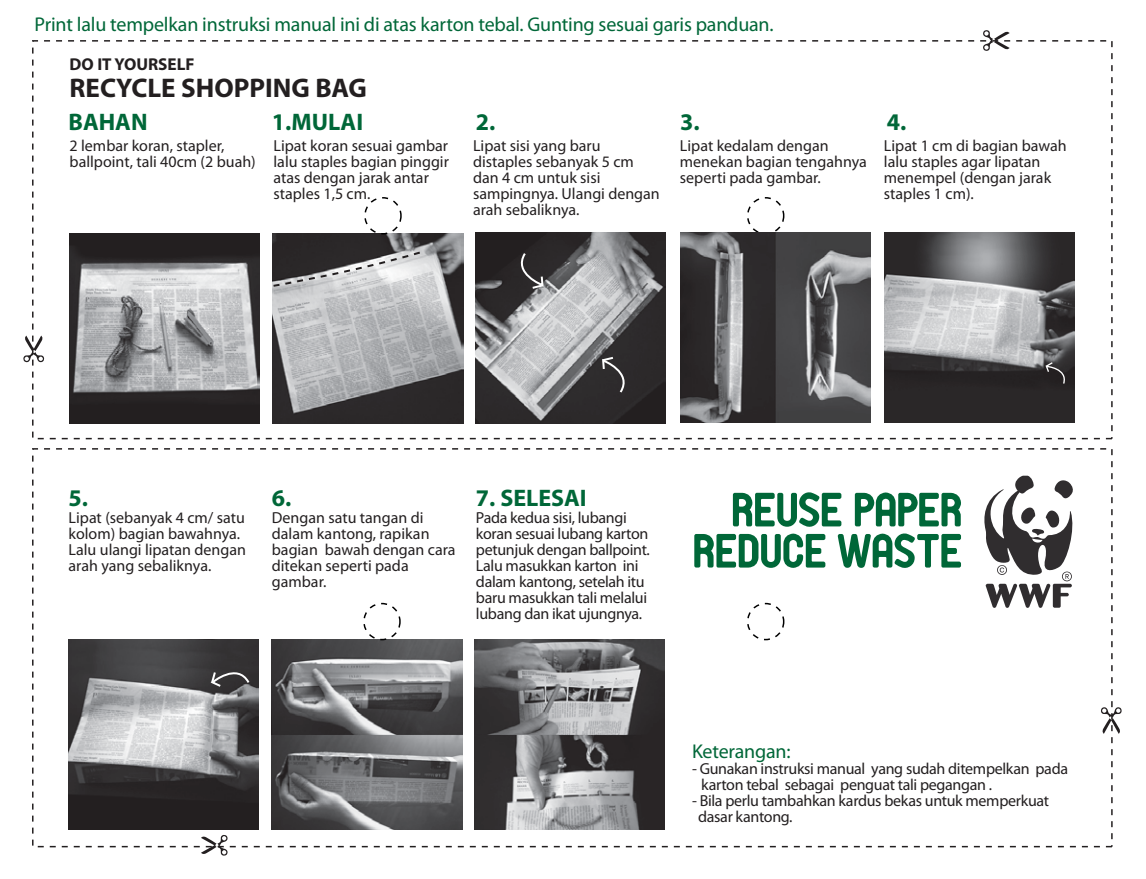
<style>
.page{position:relative;width:1146px;height:879px;background:#fff}
.page>*{position:absolute;margin:0;border:0;box-sizing:border-box;transform-origin:0 0}
.t1{font:700 27px "Myriad Pro";color:#231f20}
.t2{font:700 24px "Myriad Pro";color:#006738}
.t3{font:20px "Myriad Pro";letter-spacing:-.01em;color:#006738}
.t4{font:700 17.2px "Myriad Pro";color:#231f20}
.t5{font:16px/16px "Myriad Pro";color:#231f20}
.t6{font:16px/16px "Myriad Pro";letter-spacing:-.02em;color:#231f20}
</style>
<div class="page">
<img style="left:70px;top:234px;width:190px;height:190px">
<img style="left:273px;top:234px;width:190px;height:190px">
<div style="left:364px;top:197px;width:38px;height:38px;border:2px dashed #000;border-radius:50%"></div>
<div style="left:747px;top:197px;width:37px;height:38px;border:2px dashed #000;border-radius:50%"></div>
<img style="left:680px;top:232px;width:190px;height:190px">
<img style="left:885px;top:232px;width:190px;height:191px">
<img style="left:476px;top:233px;width:190px;height:190px">
<svg style="left:601px;top:355px;width:32px;height:40px"></svg>
<svg style="left:1044px;top:361px;width:24px;height:24px"></svg>
<svg style="left:512px;top:251px;width:33px;height:83px;background:#767576"></svg>
<div style="left:747px;top:603px;width:37px;height:37px;border:2px dashed #000;border-radius:50%"></div>
<img style="left:272px;top:639px;width:190px;height:190px">
<img style="left:69px;top:639px;width:190px;height:190px">
<svg style="left:210px;top:662px;width:41px;height:27px"></svg>
<div style="left:363px;top:603px;width:38px;height:37px;border:2px dashed #000;border-radius:50%"></div>
<img style="left:475px;top:639px;width:190px;height:190px">
<svg style="left:984px;top:476px;width:89px;height:132px"></svg>
<svg style="left:733px;top:492px;width:108px;height:35px"></svg>
<svg style="left:855px;top:492px;width:106px;height:34px"></svg>
<svg style="left:694px;top:534px;width:131px;height:34px"></svg>
<svg style="left:838px;top:533px;width:123px;height:35px"></svg>
<svg style="left:272px;top:250px;width:151px;height:38px;background:#908f90"></svg>
<div style="left:32px;top:40px;width:1080px;height:399px;border:2px dashed #231f20"></div>
<div style="left:32px;top:448px;width:1080px;height:399px;border:2px dashed #231f20"></div>
<svg style="left:982px;top:30px;width:27px;height:21px"></svg>
<svg style="left:201px;top:835px;width:27px;height:21px"></svg>
<svg style="left:23px;top:336px;width:22px;height:27px"></svg>
<svg style="left:1101px;top:707px;width:21px;height:27px"></svg>
<p class="t3" style="left:35px;top:12px;width:740px">Print lalu tempelkan instruksi manual ini di atas karton tebal. Gunting sesuai garis panduan.</p>
<p class="t4" style="left:70px;top:53px;width:126px">DO IT YOURSELF</p>
<h1 class="t1" style="left:70px;top:70px;width:299px">RECYCLE SHOPPING BAG</h1>
<h2 class="t2" style="left:272px;top:107px;width:93px">1.MULAI</h2>
<p class="t5" style="left:274px;top:137px;width:177px">Lipat koran sesuai gambar lalu staples bagian pinggir atas dengan jarak antar staples 1,5 cm.</p>
<h2 class="t2" style="left:69px;top:107px;width:80px">BAHAN</h2>
<h2 class="t2" style="left:887px;top:107px;width:21px">4.</h2>
<p class="t5" style="left:70px;top:137px;width:188px">2 lembar koran, stapler, ballpoint, tali 40cm (2 buah)</p>
<p class="t5" style="left:680px;top:137px;width:188px">Lipat kedalam dengan menekan bagian tengahnya seperti pada gambar.</p>
<p class="t5" style="left:884px;top:137px;width:184px">Lipat 1 cm di bagian bawah lalu staples agar lipatan menempel (dengan jarak staples 1 cm).</p>
<h2 class="t2" style="left:476px;top:107px;width:21px">2.</h2>
<h2 class="t2" style="left:680px;top:107px;width:21px">3.</h2>
<p class="t5" style="left:473px;top:137px;width:188px">Lipat sisi yang baru distaples sebanyak 5 cm dan 4 cm untuk sisi sampingnya. Ulangi dengan arah sebaliknya.</p>
<h2 class="t2" style="left:69px;top:482px;width:21px">5.</h2>
<h2 class="t2" style="left:272px;top:482px;width:21px">6.</h2>
<h2 class="t2" style="left:476px;top:482px;width:112px">7. SELESAI</h2>
<p class="t5" style="left:69px;top:509px;width:179px">Lipat (sebanyak 4 cm/ satu kolom) bagian bawahnya.<br>Lalu ulangi lipatan dengan arah yang sebaliknya.</p>
<p class="t5" style="left:272px;top:509px;width:185px">Dengan satu tangan di dalam kantong, rapikan bagian bawah dengan cara ditekan seperti pada gambar.</p>
<p class="t6" style="left:476px;top:509px;width:175px">Pada kedua sisi, lubangi koran sesuai lubang karton petunjuk dengan ballpoint.<br>Lalu masukkan karton ini dalam kantong, setelah itu baru masukkan tali melalui lubang dan ikat ujungnya.</p>
<p class="t3" style="left:692px;top:739px;width:100px">Keterangan:</p>
<p class="t6" style="left:701px;top:760px;width:368px;text-indent:-9px">- Gunakan instruksi manual yang sudah ditempelkan pada karton tebal sebagai penguat tali pegangan .</p>
<p class="t6" style="left:698px;top:792px;width:352px;text-indent:-6px">- Bila perlu tambahkan kardus bekas untuk memperkuat dasar kantong.</p>
</div>
